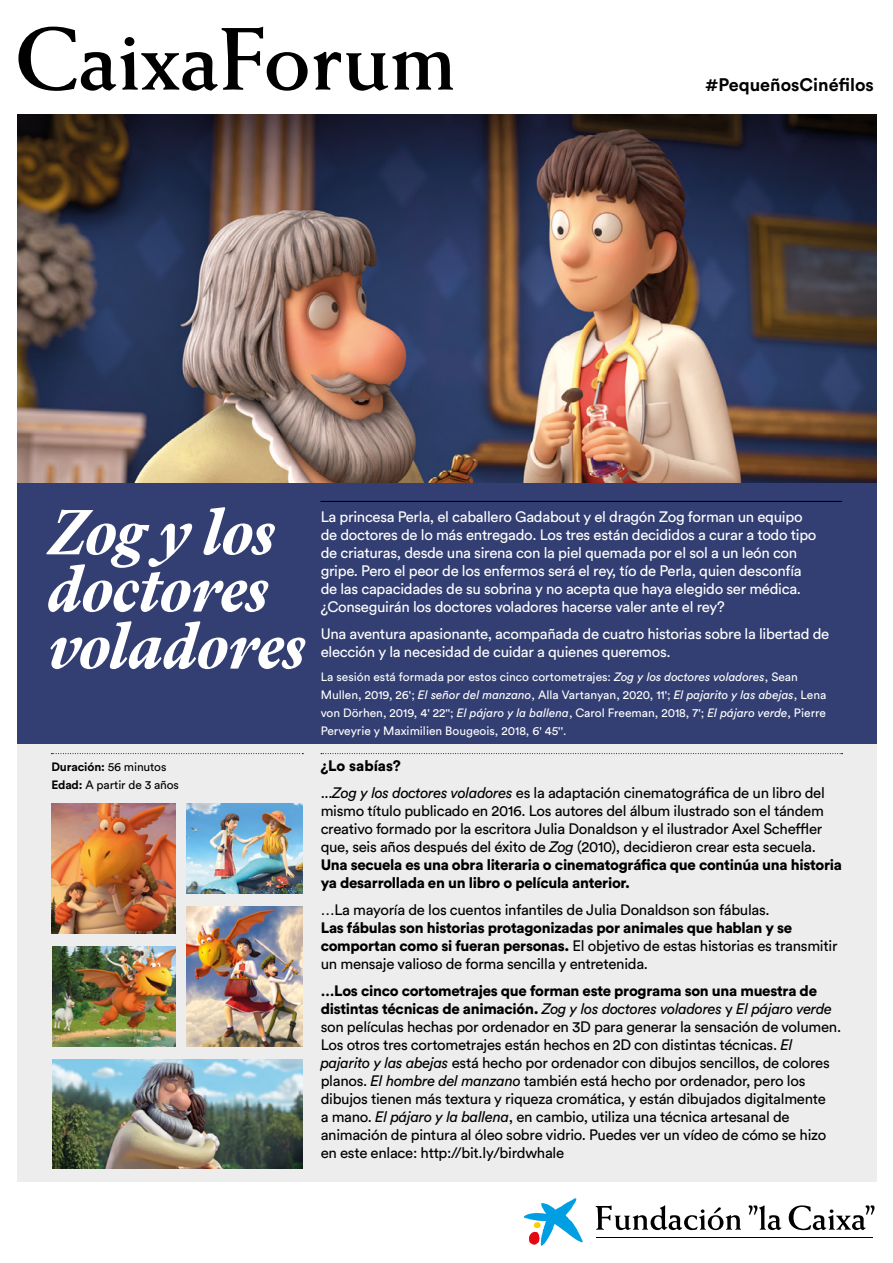
<style>
.page{position:relative;width:893px;height:1263px;background:#fff}
.page>*{position:absolute;margin:0;border:0;box-sizing:border-box;transform-origin:0 0}
.t1{font:italic 800 70.35px/57px "Addington CF";letter-spacing:.01em;color:#fff;scale:.92 1}
.t2{font:700 18px "Circular Std";color:#000}
.t3{font:15px/18px "Circular Std";letter-spacing:-.02em;color:#000}
.t4{font:15px/18px "Circular Std";letter-spacing:-.02em;color:#fff}
.t5{font:900 15px/18px "Circular Std";letter-spacing:-.02em;color:#000}
.t6{font:12px/18px "Circular Std";color:#fff}
.t7{font:12px/18px "Circular Std";letter-spacing:-.01em;color:#000}
.s1{font-weight:700}
.s2{font-style:italic}
.s3{font-weight:900}
.s4{font-weight:400}
</style>
<div class="page">
<div style="left:17px;top:627px;width:859px;height:636px;background:#ededed"></div>
<div style="left:17px;top:114px;width:859px;height:630px;background:#333f72"></div>
<div style="left:0;top:1182px;width:893px;height:81px;background:#fff"></div>
<svg style="left:18px;top:27px;width:290px;height:64px"></svg>
<svg style="left:314px;top:52px;width:139px;height:39px"></svg>
<svg style="left:524px;top:1198px;width:59px;height:48px"></svg>
<hr style="left:596px;top:1237px;width:277px;height:1px;background:#000">
<svg style="left:596px;top:1205px;width:145px;height:25px"></svg>
<svg style="left:748px;top:1205px;width:33px;height:25px"></svg>
<svg style="left:789px;top:1205px;width:86px;height:25px"></svg>
<hr style="left:321px;top:501px;width:521px;height:1px;background:#000">
<img style="left:17px;top:114px;width:859px;height:369px">
<img style="left:187px;top:803px;width:116px;height:91px">
<img style="left:52px;top:946px;width:124px;height:100px">
<img style="left:51px;top:803px;width:125px;height:130px">
<img style="left:187px;top:906px;width:116px;height:140px">
<img style="left:52px;top:1059px;width:251px;height:109px">
<svg style="left:51px;top:753px;width:252px;height:1px"></svg>
<svg style="left:321px;top:753px;width:522px;height:1px"></svg>
<p class="t2" style="left:705px;top:73px;width:170px">#PequeñosCinéfilos</p>
<h1 class="t1" style="left:49px;top:507px;width:280px">Zog y los doctores voladores</h1>
<p class="t7" style="left:51px;top:758px;width:129px"><span class="s1">Duración:</span> 56 minutos<br><span class="s1">Edad:</span> A partir de 3 años</p>
<p class="t4" style="left:321px;top:508px;width:497px">La princesa Perla, el caballero Gadabout y el dragón Zog forman un equipo de doctores de lo más entregado. Los tres están decididos a curar a todo tipo de criaturas, desde una sirena con la piel quemada por el sol a un león con gripe. Pero el peor de los enfermos será el rey, tío de Perla, quien desconfía de las capacidades de su sobrina y no acepta que haya elegido ser médica. ¿Conseguirán los doctores voladores hacerse valer ante el rey?</p>
<p class="t4" style="left:321px;top:625px;width:510px">Una aventura apasionante, acompañada de cuatro historias sobre la libertad de elección y la necesidad de cuidar a quienes queremos.</p>
<p class="t6" style="left:321px;top:668px;width:507px">La sesión está formada por estos cinco cortometrajes: <span class="s2">Zog y los doctores voladores</span>, Sean Mullen, 2019, 26'; <span class="s2">El señor del manzano</span>, Alla Vartanyan, 2020, 11'; <span class="s2">El pajarito y las abejas</span>, Lena von Dörhen, 2019, 4' 22''; <span class="s2">El pájaro y la ballena</span>, Carol Freeman, 2018, 7'; <span class="s2">El pájaro verde</span>, Pierre Perveyrie y Maximilien Bougeois, 2018, 6' 45''.</p>
<p class="t3" style="left:321px;top:752px;width:506px;line-height:27px"><span class="s3">¿Lo sabías?<br></span>...<span class="s2">Zog y los doctores voladores</span> es la adaptación cinematográfica de un libro del</p>
<p class="t3" style="left:321px;top:802px;width:523px">mismo título publicado en 2016. Los autores del álbum ilustrado son el tándem creativo formado por la escritora Julia Donaldson y el ilustrador Axel Scheffler que, seis años después del éxito de <span class="s2">Zog</span> (2010), decidieron crear esta secuela.<br><span class="s3">Una secuela es una obra literaria o cinematográfica que continúa una historia ya desarrollada en un libro o película anterior.</span></p>
<p class="t3" style="left:321px;top:901px;width:451px">…La mayoría de los cuentos infantiles de Julia Donaldson son fábulas.</p>
<p class="t5" style="left:321px;top:918px;width:518px">Las fábulas son historias protagonizadas por animales que hablan y se comportan como si fueran personas. <span class="s4">El objetivo de estas historias es transmitir un mensaje valioso de forma sencilla y entretenida.</span></p>
<p class="t3" style="left:321px;top:982px;width:522px"><span class="s3">…Los cinco cortometrajes que forman este programa son una muestra de distintas técnicas de animación.</span> <span class="s2">Zog y los doctores voladores</span> y <span class="s2">El pájaro verde </span>son películas hechas por ordenador en 3D para generar la sensación de volumen.<br>Los otros tres cortometrajes están hechos en 2D con distintas técnicas. <span class="s2">El pajarito y las abejas</span> está hecho por ordenador con dibujos sencillos, de colores planos. <span class="s2">El hombre del manzano</span> también está hecho por ordenador, pero los dibujos tienen más textura y riqueza cromática, y están dibujados digitalmente<br>a mano. <span class="s2">El pájaro y la ballena</span>, en cambio, utiliza una técnica artesanal de animación de pintura al óleo sobre vidrio. Puedes ver un vídeo de cómo se hizo en este enlace: http://bit.ly/birdwhale</p>
</div>
